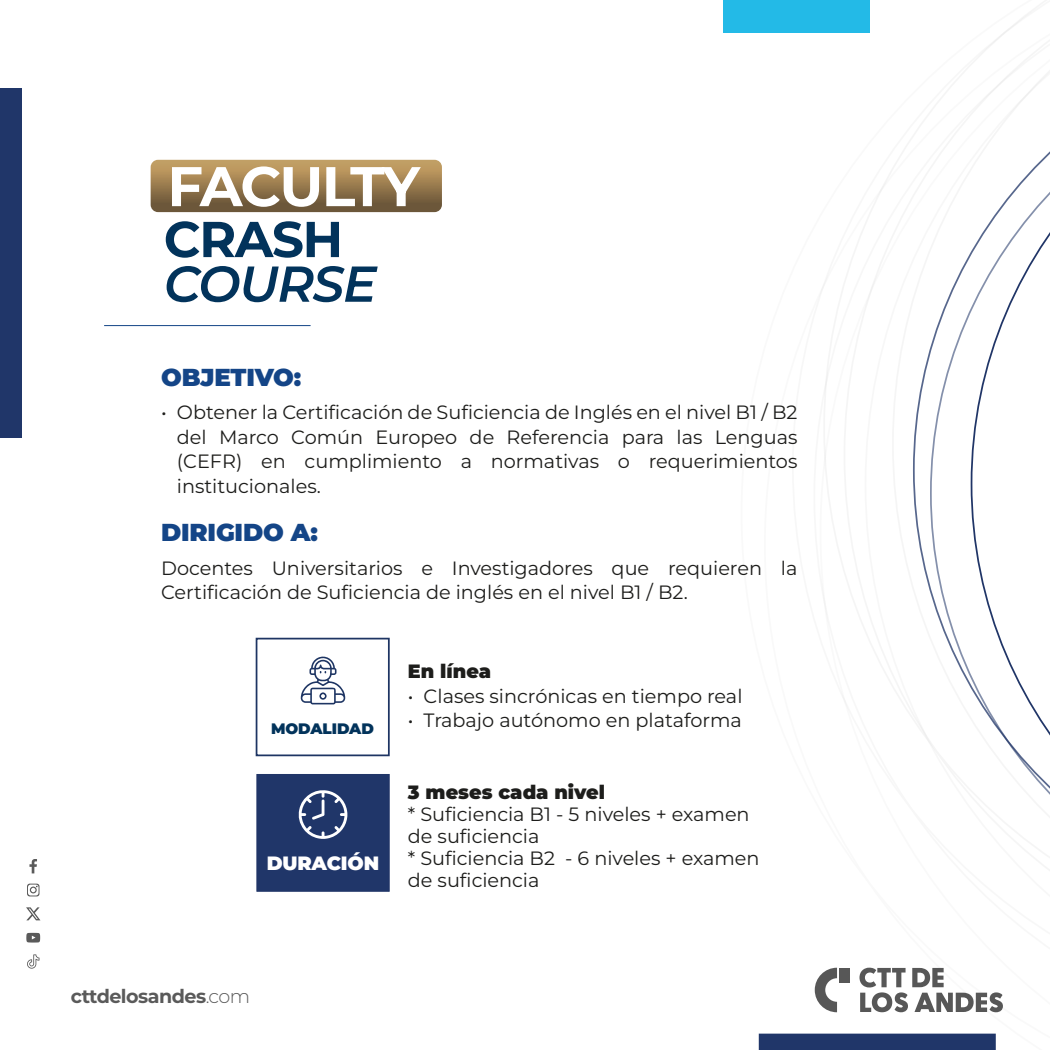
<style>
.page{position:relative;width:1050px;height:1050px;background:#fff}
.page>*{position:absolute;margin:0;border:0;box-sizing:border-box;transform-origin:0 0}
.t1{font:700 55.82px "Montserrat";letter-spacing:-.04em;color:#fff}
.t2{font:italic 600 50.31px "Montserrat";letter-spacing:-.03em;color:#02335b}
.t3{font:700 50.31px "Montserrat";letter-spacing:-.03em;color:#02335b}
.t4{font:900 24.5px "Montserrat";letter-spacing:-.01em;color:#144587}
.t5{font:19.25px/24.5px "Montserrat";color:#1d1d1b}
.t6{font:900 19.25px "Montserrat";color:#1d1d1b}
.t7{font:900 19.25px "Montserrat";letter-spacing:-.01em;color:#fff}
.t8{font:700 19.07px "Montserrat";letter-spacing:-.025em;color:#5a5a5a}
.t9{font:900 15.14px "Montserrat";letter-spacing:-.01em;color:#02335b}
.s1{font-weight:300}
</style>
<div class="page">
<svg style="left:820px;top:12px;width:230px;height:1022px"></svg>
<svg style="left:815px;top:968px;width:22px;height:44px"></svg>
<div style="left:839px;top:968px;width:11px;height:15px;background:#575757"></div>
<svg style="left:859px;top:968px;width:144px;height:44px"></svg>
<div style="left:0;top:88px;width:22px;height:350px;background:#203669"></div>
<div style="left:724px;top:0;width:146px;height:32px;background:#23bae7"></div>
<div style="left:759px;top:1034px;width:237px;height:16px;background:#203669"></div>
<svg style="left:29px;top:859px;width:8px;height:14px"></svg>
<svg style="left:27px;top:884px;width:13px;height:12px"></svg>
<svg style="left:26px;top:907px;width:14px;height:13px"></svg>
<svg style="left:27px;top:954px;width:12px;height:15px"></svg>
<svg style="left:26px;top:933px;width:14px;height:10px"></svg>
<hr style="left:104px;top:325px;width:207px;height:1px;background:#144587">
<svg style="left:151px;top:160px;width:291px;height:52px;background:#96794e"></svg>
<div style="left:257px;top:774px;width:132px;height:117px;background:#203669"></div>
<svg style="left:298px;top:790px;width:49px;height:49px"></svg>
<div style="left:256px;top:638px;width:134px;height:118px;border:2px solid #1e3563"></div>
<svg style="left:301px;top:656px;width:44px;height:48px"></svg>
<h1 class="t1" style="left:167px;top:149px;width:254px">FACULTY</h1>
<h2 class="t3" style="left:164px;top:206px;width:181px">CRASH</h2>
<h2 class="t2" style="left:164px;top:250px;width:214px">COURSE</h2>
<p class="t4" style="left:161px;top:361px;width:142px">OBJETIVO:</p>
<p class="t5" style="left:177px;top:399px;width:622px;text-align:justify;text-indent:-16px">• Obtener la Certificación de Suficiencia de Inglés en el nivel B1 / B2 del Marco Común Europeo de Referencia para las Lenguas (CEFR) en cumplimiento a normativas o requerimientos institucionales.</p>
<p class="t4" style="left:161px;top:516px;width:158px">DIRIGIDO A:</p>
<p class="t5" style="left:161px;top:555px;width:638px">Docentes Universitarios e Investigadores que requieren la<br>Certificación de Suficiencia de inglés en el nivel B1 / B2.</p>
<p class="t6" style="left:408px;top:659px;width:85px">En línea</p>
<p class="t5" style="left:408px;top:683px;width:336px">• Clases sincrónicas en tiempo real</p>
<p class="t9" style="left:271px;top:718px;width:104px">MODALIDAD</p>
<p class="t5" style="left:408px;top:708px;width:336px">• Trabajo autónomo en plataforma</p>
<p class="t7" style="left:267px;top:851px;width:114px">DURACIÓN</p>
<p class="t6" style="left:408px;top:780px;width:199px">3 meses cada nivel</p>
<p class="t5" style="left:408px;top:803px;width:353px;line-height:21.9px">* Suficiencia B1 - 5 niveles + examen de suficiencia<br>* Suficiencia B2 - 6 niveles + examen de suficiencia</p>
<p class="t8" style="left:71px;top:983px;width:181px">cttdelosandes<span class="s1">.com</span></p>
</div>
